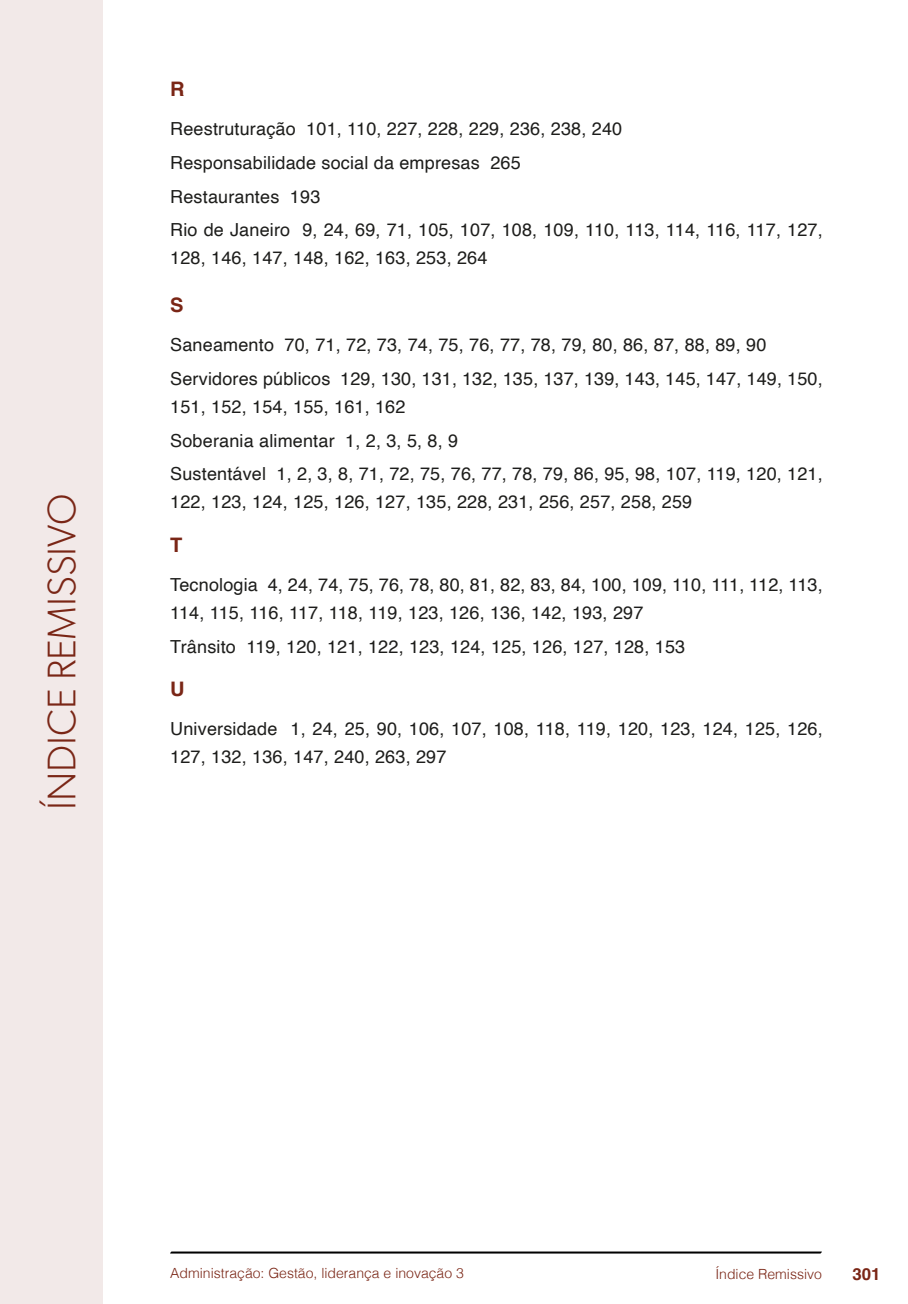
<style>
.page{position:relative;width:908px;height:1304px;background:#fff}
.page>*{position:absolute;margin:0;border:0;box-sizing:border-box;transform-origin:0 0}
.t1{font:300 40px "Gibson";color:#7a2616}
.t2{font:700 20px "Helvetica";color:#7a2616}
.t3{font:18px/33.6px "Helvetica";letter-spacing:.01em;color:#1d1d1b}
.t4{font:700 16.8px "Helvetica";color:#7a2616}
.t5{font:300 14px "Helvetica";color:#7a2616}
</style>
<div class="page">
<svg style="left:170px;top:1251px;width:651px;height:3px;background:#515151"></svg>
<div style="left:0;top:0;width:103px;height:1304px;background:#f2e9e8"></div>
<h1 class="t1" style="left:37px;top:810px;width:317px;rotate:-90deg">ÍNDICE REMISSIVO</h1>
<p class="t2" style="left:170px;top:77px;width:16px">R</p>
<p class="t3" style="left:170px;top:113px;width:653px">Reestruturação 101, 110, 227, 228, 229, 236, 238, 240<br>Responsabilidade social da empresas 265<br>Restaurantes 193<br>Rio de Janeiro 9, 24, 69, 71, 105, 107, 108, 109, 110, 113, 114, 116, 117, 127,</p>
<p class="t3" style="left:170px;top:242px;width:318px">128, 146, 147, 148, 162, 163, 253, 264</p>
<p class="t2" style="left:170px;top:293px;width:15px">S</p>
<p class="t3" style="left:170px;top:329px;width:653px">Saneamento 70, 71, 72, 73, 74, 75, 76, 77, 78, 79, 80, 86, 87, 88, 89, 90<br>Servidores públicos 129, 130, 131, 132, 135, 137, 139, 143, 145, 147, 149, 150,</p>
<p class="t3" style="left:170px;top:390px;width:653px">151, 152, 154, 155, 161, 162<br>Soberania alimentar 1, 2, 3, 5, 8, 9<br>Sustentável 1, 2, 3, 8, 71, 72, 75, 76, 77, 78, 79, 86, 95, 98, 107, 119, 120, 121,</p>
<p class="t3" style="left:170px;top:486px;width:523px">122, 123, 124, 125, 126, 127, 135, 228, 231, 256, 257, 258, 259</p>
<p class="t2" style="left:170px;top:533px;width:14px">T</p>
<p class="t3" style="left:170px;top:572px;width:653px;line-height:28px">Tecnologia 4, 24, 74, 75, 76, 78, 80, 81, 82, 83, 84, 100, 109, 110, 111, 112, 113,<br>114, 115, 116, 117, 118, 119, 123, 126, 136, 142, 193, 297</p>
<p class="t3" style="left:170px;top:630px;width:516px">Trânsito 119, 120, 121, 122, 123, 124, 125, 126, 127, 128, 153</p>
<p class="t2" style="left:170px;top:677px;width:16px">U</p>
<p class="t3" style="left:170px;top:716px;width:653px;line-height:28px">Universidade 1, 24, 25, 90, 106, 107, 108, 118, 119, 120, 123, 124, 125, 126,<br>127, 132, 136, 147, 240, 263, 297</p>
<p class="t5" style="left:170px;top:1261px;width:295px">Administração: Gestão, liderança e inovação 3</p>
<p class="t5" style="left:715px;top:1262px;width:108px">Índice Remissivo</p>
<p class="t4" style="left:851px;top:1264px;width:30px">301</p>
</div>
